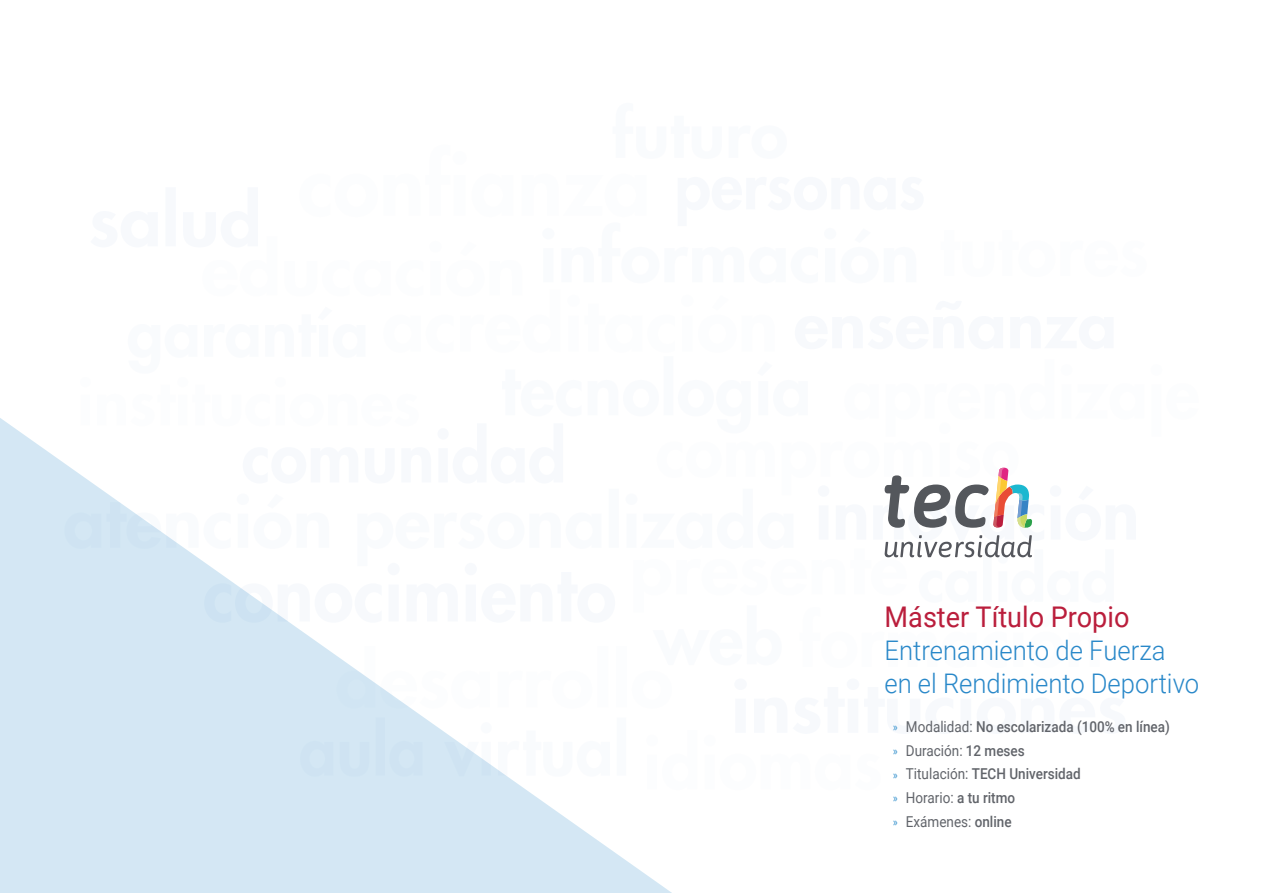
<style>
.page{position:relative;width:1263px;height:893px;background:#fff}
.page>*{position:absolute;margin:0;border:0;box-sizing:border-box;transform-origin:0 0}
.t1{font:28.5px "Roboto";color:#ba1e3c;scale:.95 1}
.t2{font:300 27px/33px "Roboto";color:#2988c9;scale:.95 1}
.t3{font:500 15px/23.7px "Roboto";color:#61646a;scale:.9 1}
.s1{font-family:"Myriad Pro";font-weight:400;font-size:12px;color:#2488c9}
.s2{font-weight:400}
</style>
<div class="page">
<svg style="left:0;top:418px;width:672px;height:475px;background:#d8e9f5"></svg>
<svg style="left:64px;top:418px;width:969px;height:372px"></svg>
<h1 class="t1" style="left:885px;top:597px;width:259px">Máster Título Propio</h1>
<h2 class="t2" style="left:885px;top:633px;width:333px">Entrenamiento de Fuerza en el Rendimiento Deportivo</h2>
<p class="t3" style="left:893px;top:714px;width:309px"><span class="s1">»</span> <span class="s2">Modalidad:</span> No escolarizada (100% en línea) <span class="s1">»</span> <span class="s2">Duración:</span> 12 meses<br><span class="s1">»</span> <span class="s2">Titulación:</span> TECH Universidad<br><span class="s1">»</span> <span class="s2">Horario:</span> a tu ritmo<br><span class="s1">»</span> <span class="s2">Exámenes:</span> online</p>
</div>
